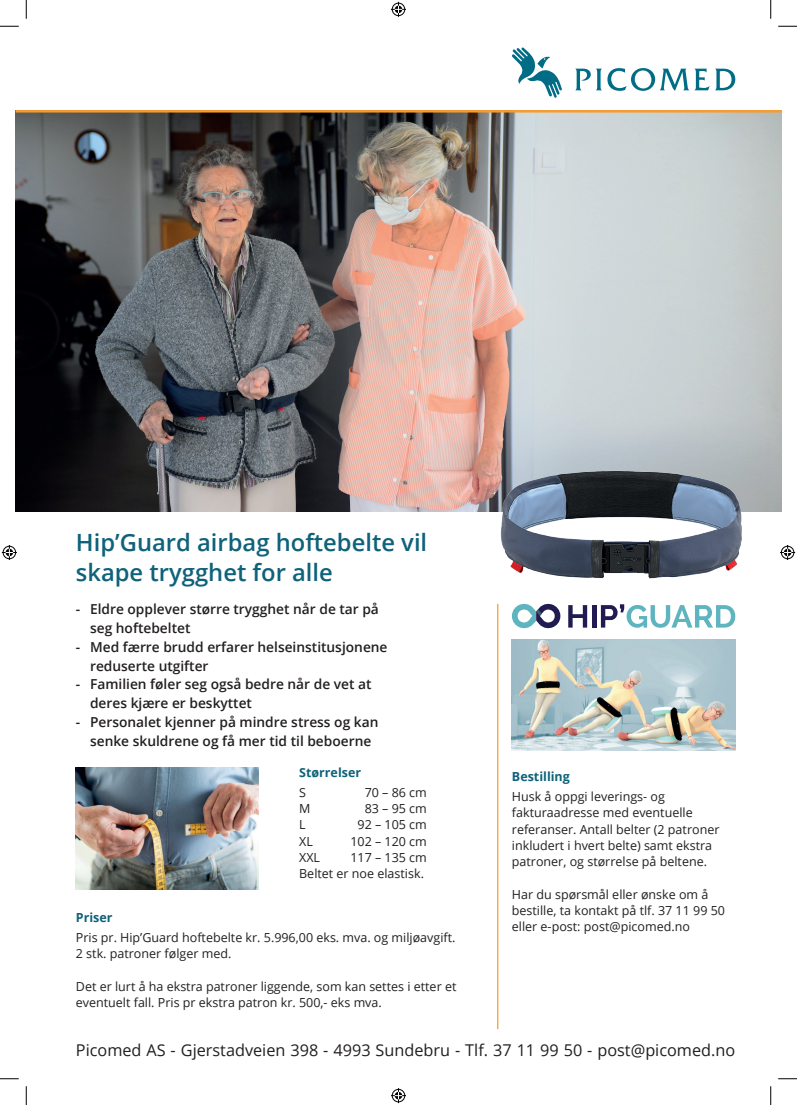
<style>
.page{position:relative;width:797px;height:1105px;background:#fff}
.page>*{position:absolute;margin:0;border:0;box-sizing:border-box;transform-origin:0 0}
.t1{font:600 23.75px/30px "Open Sans";color:#0e627a}
.t2{font:16.25px "Open Sans";color:#231f20}
.t3{font:600 13.75px/18.8px "Open Sans";color:#231f20}
.t4{font:12.5px/16.2px "Open Sans";color:#231f20}
.t5{font:700 12.5px "Open Sans";color:#0e627a}
</style>
<div class="page">
<img style="left:16px;top:113px;width:765px;height:399px">
<img style="left:76px;top:767px;width:183px;height:122px">
<img style="left:512px;top:640px;width:223px;height:111px">
<img style="left:496px;top:470px;width:250px;height:109px">
<svg style="left:512px;top:603px;width:48px;height:26px"></svg>
<svg style="left:568px;top:605px;width:19px;height:23px"></svg>
<hr style="left:592px;top:605px;width:4px;height:23px;background:#201c51">
<svg style="left:601px;top:604px;width:134px;height:24px"></svg>
<hr style="left:497px;top:604px;width:1px;height:425px;background:#f89b2d">
<hr style="left:16px;top:110px;width:765px;height:3px;background:#f89b2d">
<svg style="left:512px;top:47px;width:50px;height:51px"></svg>
<svg style="left:575px;top:68px;width:134px;height:23px"></svg>
<svg style="left:715px;top:69px;width:20px;height:21px"></svg>
<svg style="left:0;top:25px;width:19px;height:2px"></svg>
<svg style="left:778px;top:25px;width:19px;height:2px"></svg>
<svg style="left:0;top:1078px;width:19px;height:1px"></svg>
<svg style="left:778px;top:1078px;width:19px;height:1px"></svg>
<svg style="left:25px;top:0;width:2px;height:19px"></svg>
<svg style="left:25px;top:1086px;width:2px;height:19px"></svg>
<svg style="left:770px;top:0;width:1px;height:19px"></svg>
<svg style="left:770px;top:1086px;width:1px;height:19px"></svg>
<svg style="left:391px;top:2px;width:15px;height:15px"></svg>
<svg style="left:391px;top:1088px;width:15px;height:15px"></svg>
<svg style="left:2px;top:545px;width:15px;height:15px"></svg>
<svg style="left:780px;top:545px;width:15px;height:15px"></svg>
<h1 class="t1" style="left:76px;top:527px;width:353px">Hip’Guard airbag hoftebelte vil skape trygghet for alle</h1>
<p class="t3" style="left:90px;top:600px;width:289px;text-indent:-14px">- Eldre opplever større trygghet når de tar på seg hoftebeltet</p>
<p class="t3" style="left:90px;top:637px;width:299px;text-indent:-14px">- Med færre brudd erfarer helseinstitusjonene reduserte utgifter</p>
<p class="t3" style="left:90px;top:675px;width:283px;text-indent:-14px">- Familien føler seg også bedre når de vet at deres kjære er beskyttet</p>
<p class="t3" style="left:76px;top:712px;width:304px;text-align:center">- Personalet kjenner på mindre stress og kan senke skuldrene og få mer tid til beboerne</p>
<p class="t5" style="left:299px;top:764px;width:63px">Størrelser</p>
<p class="t4" style="left:299px;top:784px;width:8px">S</p>
<p class="t4" style="left:364px;top:784px;width:64px">70 – 86 cm</p>
<p class="t4" style="left:299px;top:800px;width:13px">M</p>
<p class="t4" style="left:364px;top:800px;width:64px">83 – 95 cm</p>
<p class="t4" style="left:299px;top:816px;width:8px">L</p>
<p class="t4" style="left:357px;top:816px;width:71px">92 – 105 cm</p>
<p class="t4" style="left:299px;top:833px;width:15px">XL</p>
<p class="t4" style="left:350px;top:833px;width:78px">102 – 120 cm</p>
<p class="t4" style="left:299px;top:849px;width:22px">XXL</p>
<p class="t4" style="left:299px;top:849px;width:129px;text-align:right">117 – 135 cm<br>Beltet er noe elastisk.</p>
<p class="t5" style="left:76px;top:909px;width:38px">Priser</p>
<p class="t4" style="left:76px;top:929px;width:381px">Pris pr. Hip’Guard hoftebelte kr. 5.996,00 eks. mva. og miljøavgift.<br>2 stk. patroner følger med.</p>
<p class="t4" style="left:76px;top:978px;width:382px">Det er lurt å ha ekstra patroner liggende, som kan settes i etter et eventuelt fall. Pris pr ekstra patron kr. 500,- eks mva.</p>
<p class="t5" style="left:512px;top:768px;width:59px">Bestilling</p>
<p class="t4" style="left:512px;top:788px;width:209px">Husk å oppgi leverings- og fakturaadresse med eventuelle referanser. Antall belter (2 patroner inkludert i hvert belte) samt ekstra patroner, og størrelse på beltene.</p>
<p class="t4" style="left:512px;top:886px;width:215px">Har du spørsmål eller ønske om å bestille, ta kontakt på tlf. 37 11 99 50 eller e-post: post@picomed.no</p>
<h2 class="t2" style="left:76px;top:1039px;width:661px">Picomed AS - Gjerstadveien 398 - 4993 Sundebru - Tlf. 37 11 99 50 - post@picomed.no</h2>
</div>
